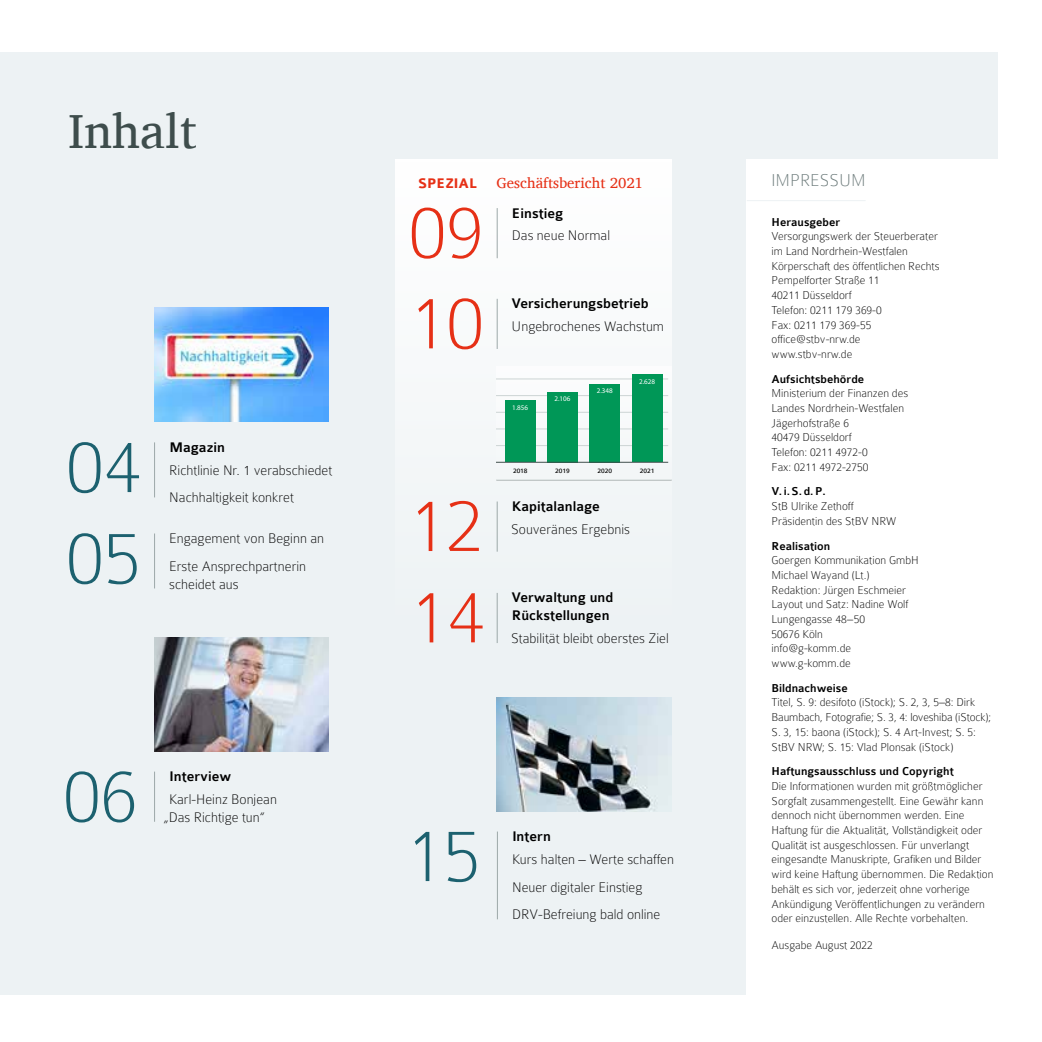
<style>
.page{position:relative;width:1042px;height:1042px;background:#fff}
.page>*{position:absolute;margin:0;border:0;box-sizing:border-box;transform-origin:0 0}
.t1{font:100 80.85px/91.2px "Colaborate";color:#1c616f}
.t2{font:100 80.85px/91.4px "Colaborate";color:#e63016}
.t3{font:49px "Charis SIL";color:#3e4d4c}
.t4{font:100 18.38px "Colaborate";color:#6d7b7b}
.t5{font:100 14.88px/27.8px "Colaborate";color:#000}
.t6{font:500 14.88px/17.8px "Colaborate";color:#000}
.t7{font:14.88px "Charis SIL";color:#e63016}
.t8{font:700 14.88px "Colaborate";color:#e63016}
.t9{font:100 12.25px/14.7px "Colaborate";color:#000}
.t10{font:500 12.25px "Colaborate";color:#000}
.t11{font:100 10.67px "Colaborate";color:#000}
.t12{font:7px "Myriad Pro";color:#fff}
.t13{font:7px "Colaborate";color:#000}
.s1{font-weight:500}
</style>
<div class="page">
<div style="left:0;top:52px;width:997px;height:942px;background:#edf2f4"></div>
<div style="left:395px;top:159px;width:276px;height:480px;background:#f7f9fa"></div>
<img style="left:154px;top:637px;width:175px;height:114px">
<img style="left:154px;top:308px;width:175px;height:114px">
<img style="left:497px;top:697px;width:174px;height:114px">
<hr style="left:154px;top:771px;width:1px;height:51px;background:#9ca8a8">
<hr style="left:154px;top:442px;width:1px;height:55px;background:#9ca8a8">
<hr style="left:154px;top:533px;width:1px;height:55px;background:#9ca8a8">
<hr style="left:497px;top:208px;width:1px;height:50px;background:#9ca8a8">
<hr style="left:497px;top:831px;width:1px;height:88px;background:#9ca8a8">
<hr style="left:497px;top:299px;width:1px;height:50px;background:#9ca8a8">
<hr style="left:497px;top:501px;width:1px;height:51px;background:#9ca8a8">
<hr style="left:497px;top:593px;width:1px;height:50px;background:#9ca8a8">
<div style="left:747px;top:159px;width:295px;height:861px;background:#fff"></div>
<hr style="left:747px;top:200px;width:118px;height:1px;background:#edf2f4">
<hr style="left:497px;top:445px;width:171px;height:1px;background:#ccd4d4">
<hr style="left:497px;top:429px;width:171px;height:1px;background:#ccd4d4">
<hr style="left:497px;top:412px;width:171px;height:1px;background:#ccd4d4">
<hr style="left:497px;top:395px;width:171px;height:1px;background:#ccd4d4">
<hr style="left:497px;top:379px;width:171px;height:1px;background:#ccd4d4">
<div style="left:505px;top:400px;width:30px;height:62px;background:#009757"></div>
<div style="left:547px;top:392px;width:31px;height:70px;background:#009757"></div>
<div style="left:589px;top:384px;width:31px;height:78px;background:#009757"></div>
<div style="left:632px;top:375px;width:30px;height:87px;background:#009757"></div>
<hr style="left:497px;top:462px;width:171px;height:1px;background:#3e4d4c">
<hr style="left:497px;top:480px;width:174px;height:1px;background:#ccd4d4">
<h2 class="t3" style="left:68px;top:103px;width:130px">Inhalt</h2>
<h1 class="t1" style="left:66px;top:421px;width:76px">04<br>05</h1>
<p class="t6" style="left:169px;top:438px;width:57px">Magazin</p>
<p class="t5" style="left:169px;top:456px;width:165px">Richtlinie Nr. 1 verabschiedet<br>Nachhaltigkeit konkret</p>
<p class="t5" style="left:169px;top:524px;width:156px">Engagement von Beginn an<br>Erste Ansprechpartnerin</p>
<p class="t5" style="left:169px;top:570px;width:71px">scheidet aus</p>
<h1 class="t1" style="left:63px;top:750px;width:76px">06</h1>
<p class="t6" style="left:169px;top:768px;width:63px">Interview</p>
<p class="t5" style="left:164px;top:790px;width:115px;line-height:17.8px;text-indent:6px">Karl-Heinz Bonjean „Das Richtige tun“</p>
<p class="t8" style="left:418px;top:175px;width:60px">SPEZIAL</p>
<p class="t7" style="left:497px;top:174px;width:148px">Geschäftsbericht 2021</p>
<h1 class="t2" style="left:409px;top:186px;width:76px">09</h1>
<p class="t6" style="left:512px;top:204px;width:53px">Einstieg</p>
<p class="t5" style="left:512px;top:222px;width:100px">Das neue Normal</p>
<h1 class="t2" style="left:409px;top:277px;width:76px">10</h1>
<p class="t6" style="left:511px;top:295px;width:139px">Versicherungsbetrieb</p>
<p class="t5" style="left:512px;top:312px;width:154px">Ungebrochenes Wachstum</p>
<p class="t11" style="left:437px;top:325px;width:223px"><span class="s1">Kapitalanlagen</span> zwischen 9 und 12 Prozent. 2021 kam</p>
<p class="t12" style="left:512px;top:403px;width:17px">1.856</p>
<p class="t12" style="left:554px;top:395px;width:17px">2.106</p>
<p class="t12" style="left:597px;top:387px;width:17px">2.348</p>
<p class="t12" style="left:639px;top:377px;width:17px">2.628</p>
<h1 class="t2" style="left:409px;top:479px;width:77px">12<br>14</h1>
<p class="t13" style="left:513px;top:467px;width:16px">2018</p>
<p class="t13" style="left:555px;top:467px;width:16px">2019</p>
<p class="t13" style="left:597px;top:467px;width:16px">2020</p>
<p class="t13" style="left:640px;top:467px;width:16px">2021</p>
<p class="t6" style="left:512px;top:497px;width:90px">Kapitalanlage</p>
<p class="t5" style="left:511px;top:515px;width:121px">Souveränes Ergebnis</p>
<p class="t6" style="left:511px;top:589px;width:103px">Verwaltung und<br>Rückstellungen</p>
<p class="t5" style="left:511px;top:624px;width:159px">Stabilität bleibt oberstes Ziel</p>
<h1 class="t1" style="left:406px;top:809px;width:76px">15</h1>
<p class="t6" style="left:512px;top:827px;width:40px">Intern</p>
<p class="t5" style="left:512px;top:845px;width:163px">Kurs halten – Werte schaffen<br>Neuer digitaler Einstieg<br>DRV-Befreiung bald online</p>
<h3 class="t4" style="left:771px;top:171px;width:96px">IMPRESSUM</h3>
<p class="t10" style="left:771px;top:215px;width:70px">Herausgeber</p>
<p class="t9" style="left:771px;top:229px;width:170px">Versorgungswerk der Steuerberater im Land Nordrhein-Westfalen<br>Körperschaft des öffentlichen Rechts<br>Pempelforter Straße 11<br>40211 Düsseldorf<br>Telefon: 0211 179 369-0<br>Fax: 0211 179 369-55 office@stbv-nrw.de www.stbv-nrw.de</p>
<p class="t10" style="left:771px;top:372px;width:94px">Aufsichtsbehörde</p>
<p class="t9" style="left:771px;top:386px;width:138px">Ministerium der Finanzen des<br>Landes Nordrhein-Westfalen<br>Jägerhofstraße 6<br>40479 Düsseldorf<br>Telefon: 0211 4972-0<br>Fax: 0211 4972-2750</p>
<p class="t10" style="left:771px;top:485px;width:56px">V.i.S.d.P.</p>
<p class="t9" style="left:771px;top:499px;width:126px">StB Ulrike Zethoff<br>Präsidentin des StBV NRW</p>
<p class="t10" style="left:771px;top:539px;width:60px">Realisation</p>
<p class="t9" style="left:771px;top:553px;width:149px">Goergen Kommunikation GmbH<br>Michael Wayand (Lt.)<br>Redaktion: Jürgen Eschmeier<br>Layout und Satz: Nadine Wolf<br>Lungengasse 48–50<br>50676 Köln<br>info@g-komm.de www.g-komm.de</p>
<p class="t10" style="left:771px;top:681px;width:78px">Bildnachweise</p>
<p class="t9" style="left:771px;top:695px;width:221px">Titel, S. 9: desifoto (iStock); S. 2, 3, 5–8: Dirk Baumbach, Fotografie; S. 3, 4: loveshiba (iStock); S. 3, 15: baona (iStock); S. 4 Art-Invest; S. 5:<br>StBV NRW; S. 15: Vlad Plonsak (iStock)</p>
<p class="t10" style="left:771px;top:765px;width:184px">Haftungsausschluss und Copyright</p>
<p class="t9" style="left:771px;top:778px;width:223px">Die Informationen wurden mit größtmöglicher Sorgfalt zusammengestellt. Eine Gewähr kann dennoch nicht übernommen werden. Eine Haftung für die Aktualität, Vollständigkeit oder Qualität ist ausgeschlossen. Für unverlangt eingesandte Manuskripte, Grafiken und Bilder wird keine Haftung übernommen. Die Redaktion behält es sich vor, jederzeit ohne vorherige Ankündigung Veröffentlichungen zu verändern oder einzustellen. Alle Rechte vorbehalten.</p>
<p class="t9" style="left:771px;top:938px;width:103px">Ausgabe August 2022</p>
</div>
